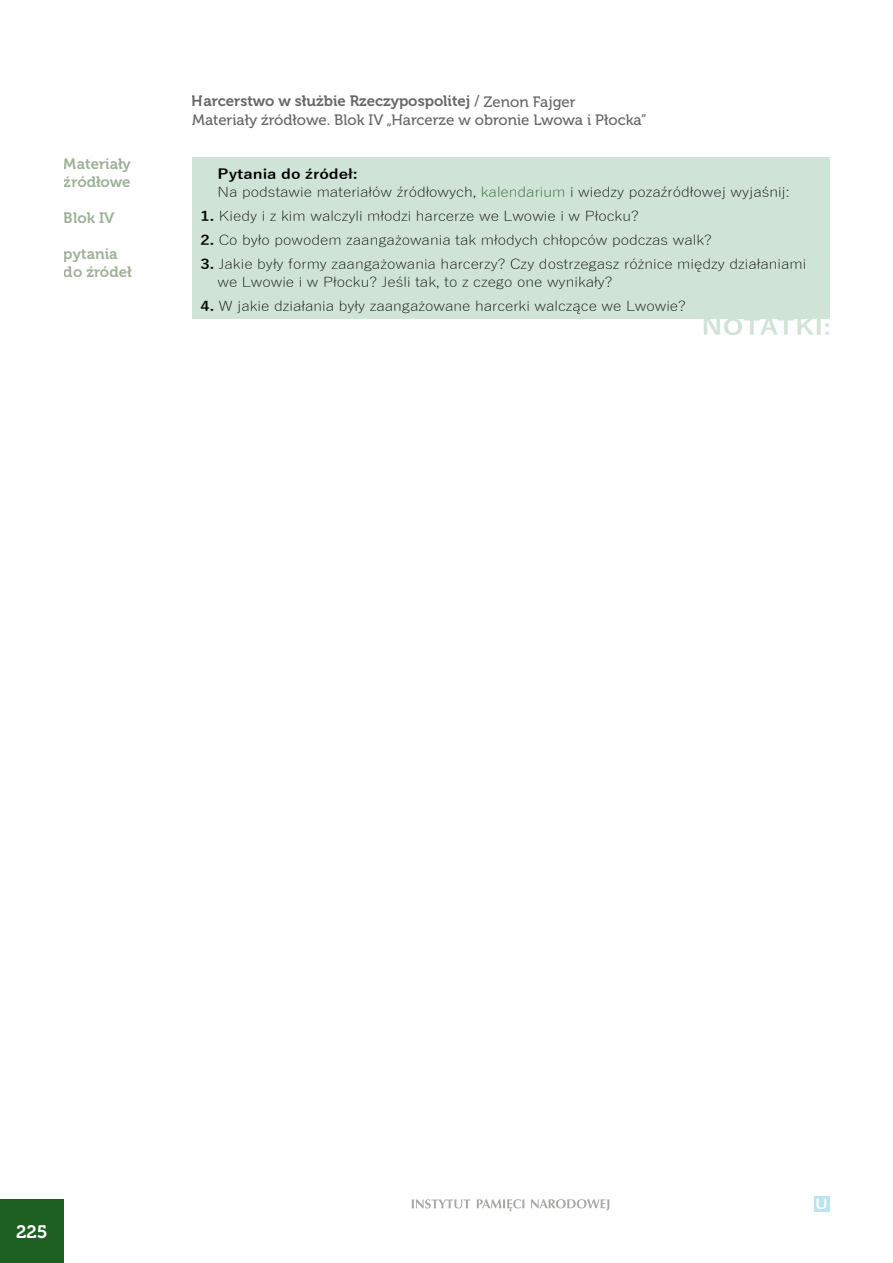
<style>
.page{position:relative;width:893px;height:1263px;background:#fff}
.page>*{position:absolute;margin:0;border:0;box-sizing:border-box;transform-origin:0 0}
.t1{font:700 21.6px "Yu Gothic";letter-spacing:-.005em;color:#d0e3d8;scale:1.25 1}
.t2{font:18px "Museo 700";color:#fff}
.t3{font:15px "Museo 500";color:#000}
.t4{font:15px "Museo 700";color:#000}
.t5{font:15px/18px "Museo 700";color:#3e6032}
.t6{font:300 13.5px/18px "Yu Gothic";color:#000;scale:1.19 1}
.t7{font:700 13.2px "Yu Gothic";color:#fff;scale:1.25 1}
.s1{font-family:"Museo 500"}
.s2{font-weight:700}
.s3{color:#1e5f22}
</style>
<div class="page">
<div style="left:0;top:1199px;width:64px;height:64px;background:#1e5f22"></div>
<svg style="left:412px;top:1199px;width:197px;height:12px"></svg>
<div style="left:192px;top:157px;width:637px;height:161px;background:#cfe3d7"></div>
<div style="left:814px;top:1196px;width:15px;height:15px;background:#bbe4f1"></div>
<p class="t5" style="left:64px;top:155px;width:69px">Materiały źródłowe</p>
<p class="t5" style="left:64px;top:209px;width:52px">Blok IV</p>
<p class="t5" style="left:64px;top:245px;width:69px">pytania do źródeł</p>
<p class="t4" style="left:192px;top:93px;width:385px">Harcerstwo w służbie Rzeczypospolitej <span class="s1">/ Zenon Fajger</span></p>
<p class="t3" style="left:192px;top:112px;width:456px">Materiały źródłowe. Blok IV „Harcerze w obronie Lwowa i Płocka”</p>
<p class="t6" style="left:217px;top:163px;width:482px"><span class="s2">Pytania do źródeł:<br></span>Na podstawie materiałów źródłowych, <span class="s3">kalendarium</span> i wiedzy pozaźródłowej wyjaśnij:</p>
<p class="t6" style="left:200px;top:205px;width:370px"><span class="s2">1.</span> Kiedy i z kim walczyli młodzi harcerze we Lwowie i w Płocku?</p>
<p class="t6" style="left:200px;top:229px;width:431px"><span class="s2">2.</span> Co było powodem zaangażowania tak młodych chłopców podczas walk?</p>
<p class="t6" style="left:217px;top:253px;width:496px;text-indent:-17px"><span class="s2">3.</span> Jakie były formy zaangażowania harcerzy? Czy dostrzegasz różnice między działaniami we Lwowie i w Płocku? Jeśli tak, to z czego one wynikały?</p>
<p class="t6" style="left:200px;top:295px;width:409px"><span class="s2">4.</span> W jakie działania były zaangażowane harcerki walczące we Lwowie?</p>
<h1 class="t1" style="left:702px;top:315px;width:105px">NOTATKI:</h1>
<h2 class="t2" style="left:16px;top:1221px;width:33px">225</h2>
<p class="t7" style="left:815px;top:1197px;width:12px">U</p>
</div>
